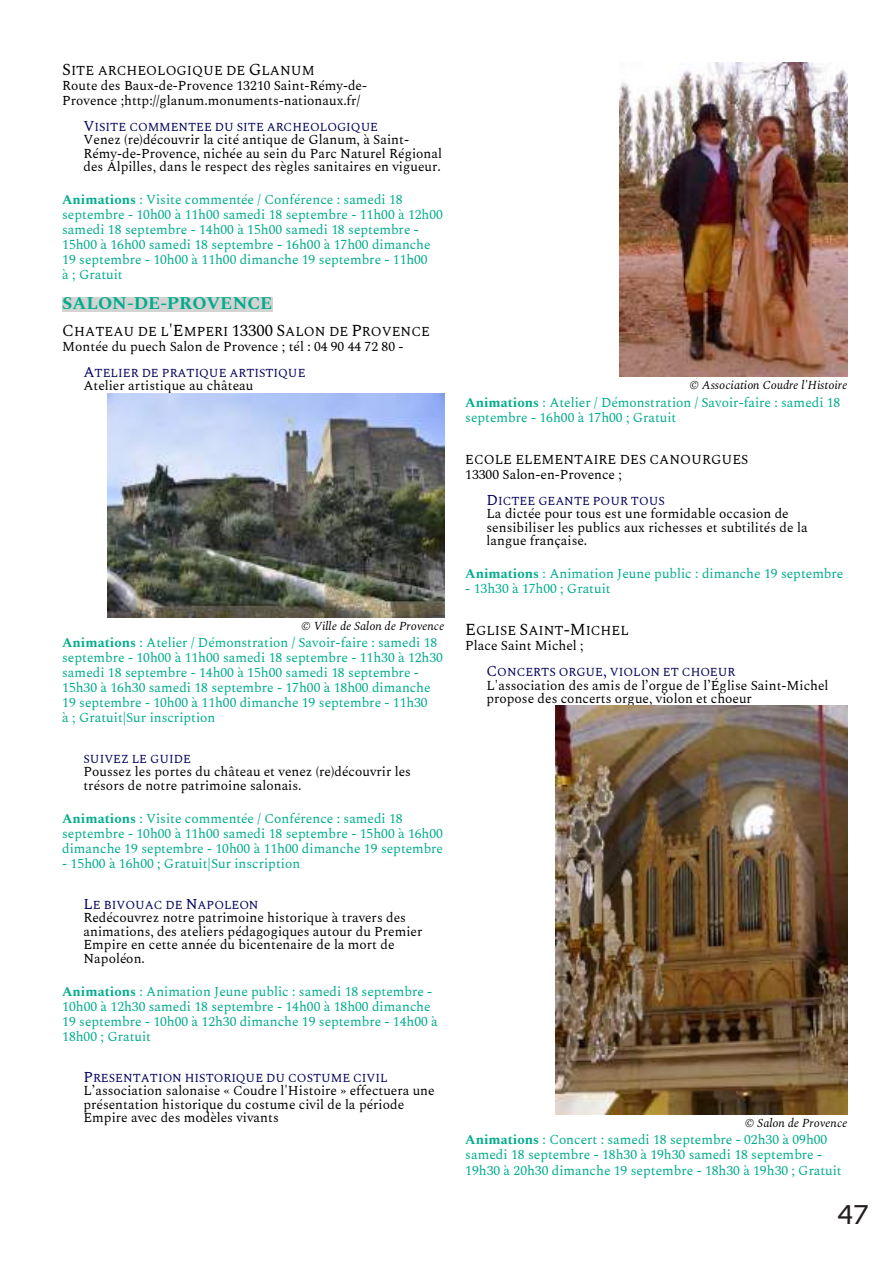
<style>
.page{position:relative;width:893px;height:1263px;background:#fff}
.page>*{position:absolute;margin:0;border:0;box-sizing:border-box;transform-origin:0 0}
.t1{font:27px "Marianne";color:#241f1f}
.t2{font:700 18px "Spectral";color:#00ac8c}
.t3{font:13.5px/15px "Spectral";color:#00ac8c}
.t4{font:13.5px/13.5px "Spectral";color:#000}
.t5{font:12px "Spectral";color:#00005b}
.t6{font:italic 12px "Spectral";color:#000}
.s1{font-size:16.5px}
.s2{font-size:15px}
.s3{font-weight:700}
</style>
<div class="page">
<div style="left:62px;top:297px;width:210px;height:15px;background:#d3d3d3"></div>
<img style="left:108px;top:393px;width:336px;height:224px">
<img style="left:620px;top:63px;width:227px;height:314px">
<img style="left:556px;top:705px;width:291px;height:409px">
<p class="t4" style="left:62px;top:62px;width:306px;line-height:15px"><span class="s1">S</span>ITE ARCHEOLOGIQUE DE <span class="s1">G</span>LANUM<br>Route des Baux-de-Provence 13210 Saint-Rémy-de-<br>Provence ;http://glanum.monuments-nationaux.fr/</p>
<p class="t5" style="left:83px;top:118px;width:296px"><span class="s2">V</span>ISITE COMMENTEE DU SITE ARCHEOLOGIQUE</p>
<p class="t4" style="left:83px;top:132px;width:360px">Venez (re)découvrir la cité antique de Glanum, à Saint-<br>Rémy-de-Provence, nichée au sein du Parc Naturel Régional des Alpilles, dans le respect des règles sanitaires en vigueur.</p>
<p class="t3" style="left:62px;top:191px;width:382px"><span class="s3">Animations</span> : Visite commentée / Conférence : samedi 18 septembre - 10h00 à 11h00 samedi 18 septembre - 11h00 à 12h00 samedi 18 septembre - 14h00 à 15h00 samedi 18 septembre - 15h00 à 16h00 samedi 18 septembre - 16h00 à 17h00 dimanche 19 septembre - 10h00 à 11h00 dimanche 19 septembre - 11h00<br>à ; Gratuit</p>
<h2 class="t2" style="left:62px;top:290px;width:212px">SALON-DE-PROVENCE</h2>
<p class="t4" style="left:62px;top:323px;width:369px;line-height:15.1px"><span class="s1">C</span>HATEAU DE L<span class="s1">'E</span>MPERI <span class="s1">13300 S</span>ALON DE <span class="s1">P</span>ROVENCE<br>Montée du puech Salon de Provence ; tél : 04 90 44 72 80 -</p>
<p class="t5" style="left:83px;top:364px;width:224px"><span class="s2">A</span>TELIER DE PRATIQUE ARTISTIQUE</p>
<p class="t4" style="left:83px;top:378px;width:171px">Atelier artistique au château</p>
<p class="t6" style="left:301px;top:617px;width:145px">© Ville de Salon de Provence</p>
<p class="t3" style="left:62px;top:634px;width:382px"><span class="s3">Animations</span> : Atelier / Démonstration / Savoir-faire : samedi 18 septembre - 10h00 à 11h00 samedi 18 septembre - 11h30 à 12h30 samedi 18 septembre - 14h00 à 15h00 samedi 18 septembre - 15h30 à 16h30 samedi 18 septembre - 17h00 à 18h00 dimanche 19 septembre - 10h00 à 11h00 dimanche 19 septembre - 11h30<br>à ; Gratuit|Sur inscription</p>
<p class="t5" style="left:83px;top:750px;width:109px">SUIVEZ LE GUIDE</p>
<p class="t4" style="left:83px;top:764px;width:329px">Poussez les portes du château et venez (re)découvrir les trésors de notre patrimoine salonais.</p>
<p class="t3" style="left:62px;top:810px;width:382px"><span class="s3">Animations</span> : Visite commentée / Conférence : samedi 18 septembre - 10h00 à 11h00 samedi 18 septembre - 15h00 à 16h00 dimanche 19 septembre - 10h00 à 11h00 dimanche 19 septembre</p>
<p class="t3" style="left:62px;top:855px;width:240px">- 15h00 à 16h00 ; Gratuit|Sur inscription</p>
<p class="t5" style="left:83px;top:896px;width:177px"><span class="s2">L</span>E BIVOUAC DE <span class="s2">N</span>APOLEON</p>
<p class="t4" style="left:83px;top:910px;width:340px">Redécouvrez notre patrimoine historique à travers des animations, des ateliers pédagogiques autour du Premier Empire en cette année du bicentenaire de la mort de Napoléon.</p>
<p class="t3" style="left:62px;top:983px;width:377px"><span class="s3">Animations</span> : Animation Jeune public : samedi 18 septembre - 10h00 à 12h30 samedi 18 septembre - 14h00 à 18h00 dimanche 19 septembre - 10h00 à 12h30 dimanche 19 septembre - 14h00 à 18h00 ; Gratuit</p>
<p class="t5" style="left:83px;top:1069px;width:306px"><span class="s2">P</span>RESENTATION HISTORIQUE DU COSTUME CIVIL</p>
<p class="t4" style="left:83px;top:1083px;width:353px">L’association salonaise « Coudre l'Histoire » effectuera une présentation historique du costume civil de la période<br>Empire avec des modèles vivants</p>
<p class="t6" style="left:690px;top:377px;width:159px">© Association Coudre l'Histoire</p>
<p class="t3" style="left:465px;top:394px;width:377px"><span class="s3">Animations</span> : Atelier / Démonstration / Savoir-faire : samedi 18 septembre - 16h00 à 17h00 ; Gratuit</p>
<p class="t4" style="left:465px;top:451px;width:285px;line-height:15px">ECOLE ELEMENTAIRE DES CANOURGUES<br>13300 Salon-en-Provence ;</p>
<p class="t5" style="left:486px;top:492px;width:180px"><span class="s2">D</span>ICTEE GEANTE POUR TOUS</p>
<p class="t4" style="left:486px;top:506px;width:323px">La dictée pour tous est une formidable occasion de sensibiliser les publics aux richesses et subtilités de la langue française.</p>
<p class="t3" style="left:465px;top:565px;width:380px"><span class="s3">Animations</span> : Animation Jeune public : dimanche 19 septembre</p>
<p class="t3" style="left:465px;top:580px;width:147px">- 13h30 à 17h00 ; Gratuit</p>
<p class="t4" style="left:465px;top:622px;width:165px;line-height:15.1px"><span class="s1">E</span>GLISE <span class="s1">S</span>AINT<span class="s1">-M</span>ICHEL<br>Place Saint Michel ;</p>
<p class="t5" style="left:486px;top:663px;width:250px"><span class="s2">C</span>ONCERTS ORGUE<span class="s2">,</span> VIOLON ET CHOEUR</p>
<p class="t4" style="left:486px;top:677px;width:344px">L'association des amis de l’orgue de l’Église Saint-Michel propose des concerts orgue, violon et choeur</p>
<p class="t6" style="left:745px;top:1114px;width:104px">© Salon de Provence</p>
<p class="t3" style="left:465px;top:1131px;width:378px"><span class="s3">Animations</span> : Concert : samedi 18 septembre - 02h30 à 09h00 samedi 18 septembre - 18h30 à 19h30 samedi 18 septembre -<br>19h30 à 20h30 dimanche 19 septembre - 18h30 à 19h30 ; Gratuit</p>
<h1 class="t1" style="left:837px;top:1194px;width:33px">47</h1>
</div>
